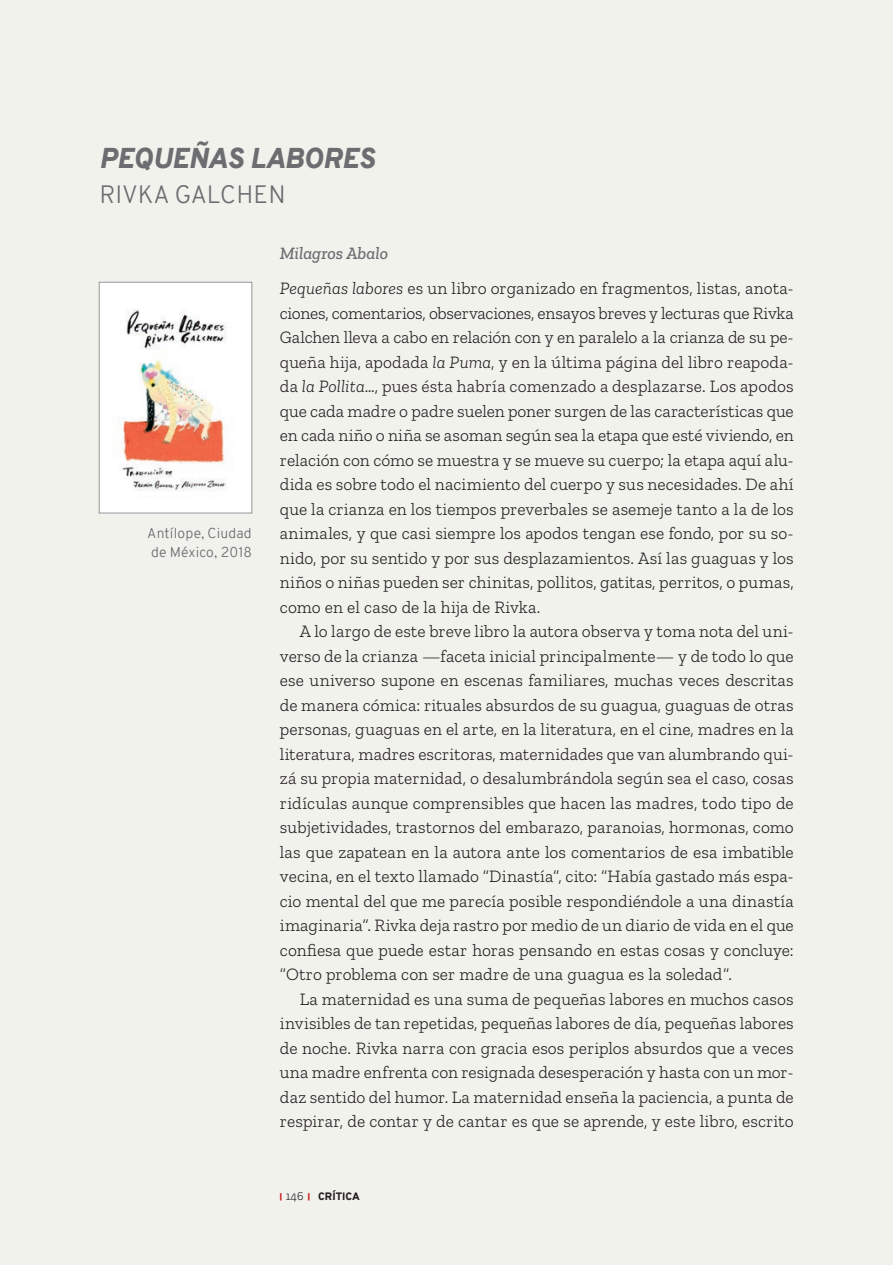
<style>
.page{position:relative;width:893px;height:1265px;background:#f2f2ed}
.page>*{position:absolute;margin:0;border:0;box-sizing:border-box;transform-origin:0 0}
.Reseña_título_genera{font:italic 900 28px "Overpass";letter-spacing:.01em;color:#6c6d70}
.Reseña_subtítulo_gen{font:300 24.5px "Overpass";color:#6c6d70}
.Cuerpo_del_texto{font:300 17.5px/24.5px "Zilla Slab";letter-spacing:.005em;color:#231f20;text-align:justify}
.Reseña_autor{font:italic 500 17.5px "Zilla Slab";color:#6c6d70}
.Reseña_ficha_pág__de{font:300 14px/19.2px "Overpass";letter-spacing:.01em;color:#6c6d70}
.t1{font:900 10.5px "Overpass";letter-spacing:.01em;color:#231f20}
.s1{font-style:italic}
.s2{font-family:"Zilla Slab";font-weight:300;font-size:12.25px}
</style>
<div class="page">
<svg style="left:280px;top:1193px;width:2px;height:7px"></svg>
<svg style="left:308px;top:1193px;width:2px;height:7px"></svg>
<img style="left:101px;top:284px;width:149px;height:227px">
<div style="left:99px;top:282px;width:153px;height:231px;border:1px solid #939598"></div>
<p class="Reseña_título_genera" style="left:99px;top:138px;width:277px">PEQUEÑAS LABORES</p>
<p class="Reseña_subtítulo_gen" style="left:99px;top:177px;width:188px">RIVKA GALCHEN</p>
<p class="Reseña_ficha_pág__de" style="left:147px;top:523px;width:106px">Antílope, Ciudad de México, 2018</p>
<p class="Reseña_autor" style="left:280px;top:243px;width:110px">Milagros Abalo</p>
<p class="Cuerpo_del_texto" style="left:280px;top:276px;width:515px"><span class="s1">Pequeñas labores</span> es un libro organizado en fragmentos, listas, anota&shy;ciones, comentarios, observaciones, ensayos breves y lecturas que Rivka Galchen lleva a cabo en relación con y en paralelo a la crianza de su pe&shy;queña hija, apodada <span class="s1">la Puma</span>, y en la última página del libro reapoda&shy;da <span class="s1">la Pollita</span>…, pues ésta habría comenzado a desplazarse. Los apodos que cada madre o padre suelen poner surgen de las características que en cada niño o niña se asoman según sea la etapa que esté viviendo, en relación con cómo se muestra y se mueve su cuerpo; la etapa aquí alu&shy;dida es sobre todo el nacimiento del cuerpo y sus necesidades. De ahí que la crianza en los tiempos preverbales se asemeje tanto a la de los animales, y que casi siempre los apodos tengan ese fondo, por su so&shy;nido, por su sentido y por sus desplazamientos. Así las guaguas y los niños o niñas pueden ser chinitas, pollitos, gatitas, perritos, o pumas, como en el caso de la hija de Rivka.</p>
<p class="Cuerpo_del_texto" style="left:280px;top:619px;width:515px;text-indent:20px">A lo largo de este breve libro la autora observa y toma nota del uni&shy;verso de la crianza —faceta inicial principalmente— y de todo lo que ese universo supone en escenas familiares, muchas veces descritas de manera cómica: rituales absurdos de su guagua, guaguas de otras personas, guaguas en el arte, en la literatura, en el cine, madres en la literatura, madres escritoras, maternidades que van alumbrando qui&shy;zá su propia maternidad, o desalumbrándola según sea el caso, cosas ridículas aunque comprensibles que hacen las madres, todo tipo de subjetividades, trastornos del embarazo, paranoias, hormonas, como las que zapatean en la autora ante los comentarios de esa imbatible vecina, en el texto llamado “Dinastía”, cito: “Había gastado más espa&shy;cio mental del que me parecía posible respondiéndole a una dinastía imaginaria”. Rivka deja rastro por medio de un diario de vida en el que confiesa que puede estar horas pensando en estas cosas y concluye: “Otro problema con ser madre de una guagua es la soledad”.</p>
<p class="Cuerpo_del_texto" style="left:280px;top:987px;width:515px;text-indent:20px">La maternidad es una suma de pequeñas labores en muchos casos invisibles de tan repetidas, pequeñas labores de día, pequeñas labores de noche. Rivka narra con gracia esos periplos absurdos que a veces una madre enfrenta con resignada desesperación y hasta con un mor&shy;daz sentido del humor. La maternidad enseña la paciencia, a punta de respirar, de contar y de cantar es que se aprende, y este libro, escrito</p>
<p class="t1" style="left:286px;top:1189px;width:76px"><span class="s2">146</span> CRÍTICA</p>
</div>
